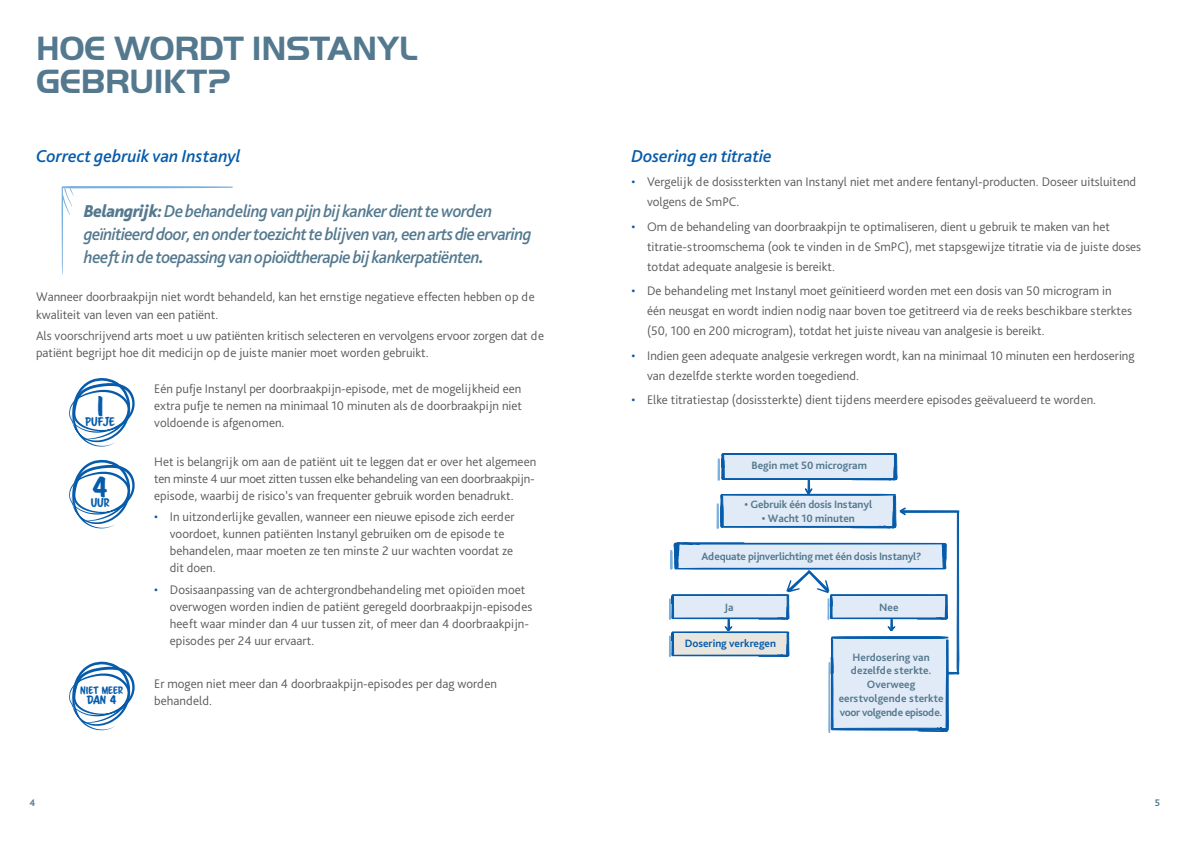
<style>
.page{position:relative;width:1191px;height:842px;background:#fff}
.page>*{position:absolute;margin:0;border:0;box-sizing:border-box;transform-origin:0 0}
.t1{font:700 35px/33px "Handel Got D";letter-spacing:-.01em;color:#54798f}
.t2{font:25.1px "Scriptorama Markdown JF";color:#065baa}
.t3{font:italic 500 18px/23px "Bliss Pro";letter-spacing:-.03em;color:#54798f;scale:.96 1}
.t4{font:italic 500 18px "Bliss Pro";color:#065baa}
.t5{font:300 13px/17px "Bliss Pro";color:#58595b}
.t6{font:700 11.1px/13.8px "Bliss Pro";color:#54798f;text-align:center}
.t7{font:700 11.1px "Bliss Pro";letter-spacing:-.02em;color:#54798f}
.t8{font:700 11.1px "Bliss Pro";color:#065baa}
.t9{font:11px "Scriptorama Markdown JF";color:#065baa}
.t10{font:10.7px "Scriptorama Markdown JF";color:#065baa}
.t11{font:700 10px "Bliss Pro";color:#54798f}
.t12{font:9.5px "Scriptorama Markdown JF";color:#065baa}
.s1{font-weight:800}
.s2{color:#065baa}
</style>
<div class="page">
<svg style="left:61px;top:186px;width:172px;height:89px"></svg>
<svg style="left:668px;top:453px;width:291px;height:280px"></svg>
<svg style="left:69px;top:460px;width:66px;height:68px"></svg>
<svg style="left:69px;top:661px;width:66px;height:69px"></svg>
<svg style="left:69px;top:378px;width:66px;height:69px"></svg>
<h1 class="t1" style="left:36px;top:32px;width:383px">HOE WORDT INSTANYL<br>GEBRUIKT?</h1>
<h3 class="t4" style="left:36px;top:145px;width:206px">Correct gebruik van Instanyl</h3>
<h3 class="t3" style="left:84px;top:199px;width:468px"><span class="s1">Belangrijk:</span> De behandeling van pijn bij kanker dient te worden geïnitieerd door, en onder toezicht te blijven van, een arts die ervaring heeft in de toepassing van opioïdtherapie bij kankerpatiënten<span class="s1">.</span></h3>
<p class="t5" style="left:36px;top:288px;width:500px">Wanneer doorbraakpijn niet wordt behandeld, kan het ernstige negatieve effecten hebben op de kwaliteit van leven van een patiënt.</p>
<p class="t5" style="left:36px;top:327px;width:509px">Als voorschrijvend arts moet u uw patiënten kritisch selecteren en vervolgens ervoor zorgen dat de patiënt begrijpt hoe dit medicijn op de juiste manier moet worden gebruikt.</p>
<p class="t5" style="left:154px;top:380px;width:369px;text-align:justify">Eén pufje Instanyl per doorbraakpijn-episode, met de mogelijkheid een extra pufje te nemen na minimaal 10 minuten als de doorbraakpijn niet voldoende is afgenomen.</p>
<p class="t5" style="left:154px;top:453px;width:383px;text-align:justify">Het is belangrijk om aan de patiënt uit te leggen dat er over het algemeen ten minste 4 uur moet zitten tussen elke behandeling van een doorbraakpijn&shy;episode, waarbij de risico’s van frequenter gebruik worden benadrukt.</p>
<p class="t5" style="left:170px;top:508px;width:346px;text-indent:-16px"><span class="s2">•</span> In uitzonderlijke gevallen, wanneer een nieuwe episode zich eerder voordoet, kunnen patiënten Instanyl gebruiken om de episode te behandelen, maar moeten ze ten minste 2 uur wachten voordat ze dit doen.</p>
<p class="t5" style="left:170px;top:581px;width:364px;text-indent:-16px"><span class="s2">•</span> Dosisaanpassing van de achtergrondbehandeling met opioïden moet overwogen worden indien de patiënt geregeld doorbraakpijn-episodes heeft waar minder dan 4 uur tussen zit, of meer dan 4 doorbraakpijn&shy;episodes per 24 uur ervaart.</p>
<p class="t5" style="left:154px;top:675px;width:344px">Er mogen niet meer dan 4 doorbraakpijn-episodes per dag worden behandeld.</p>
<h2 class="t2" style="left:96px;top:389px;width:11px">1</h2>
<p class="t9" style="left:85px;top:414px;width:31px">PUFJE</p>
<h2 class="t2" style="left:92px;top:470px;width:17px">4</h2>
<p class="t9" style="left:91px;top:495px;width:21px">UUR</p>
<p class="t12" style="left:80px;top:684px;width:45px">NIET MEER</p>
<p class="t10" style="left:87px;top:693px;width:31px">DAN 4</p>
<h3 class="t4" style="left:631px;top:145px;width:142px">Dosering en titratie</h3>
<p class="t5" style="left:647px;top:172px;width:490px;line-height:20px;text-indent:-16px"><span class="s2">•</span> Vergelijk de dosissterkten van Instanyl niet met andere fentanyl-producten. Doseer uitsluitend volgens de SmPC.</p>
<p class="t5" style="left:647px;top:216px;width:495px;line-height:20px;text-indent:-16px"><span class="s2">•</span> Om de behandeling van doorbraakpijn te optimaliseren, dient u gebruik te maken van het titratie-stroomschema (ook te vinden in de SmPC), met stapsgewijze titratie via de juiste doses totdat adequate analgesie is bereikt.</p>
<p class="t5" style="left:647px;top:281px;width:486px;line-height:20px;text-indent:-16px"><span class="s2">•</span> De behandeling met Instanyl moet geïnitieerd worden met een dosis van 50 microgram in één neusgat en wordt indien nodig naar boven toe getitreerd via de reeks beschikbare sterktes (50, 100 en 200 microgram), totdat het juiste niveau van analgesie is bereikt.</p>
<p class="t5" style="left:647px;top:345px;width:489px;line-height:20px;text-indent:-16px"><span class="s2">•</span> Indien geen adequate analgesie verkregen wordt, kan na minimaal 10 minuten een herdosering van dezelfde sterkte worden toegediend.</p>
<p class="t5" style="left:631px;top:391px;width:466px"><span class="s2">•</span> Elke titratiestap (dosissterkte) dient tijdens meerdere episodes geëvalueerd te worden.</p>
<p class="t6" style="left:751px;top:459px;width:117px">Begin met 50 microgram</p>
<p class="t6" style="left:744px;top:497px;width:129px">• Gebruik één dosis Instanyl</p>
<p class="t6" style="left:762px;top:511px;width:95px">• Wacht 10 minuten</p>
<p class="t7" style="left:701px;top:549px;width:222px">Adequate pijnverlichting met één dosis Instanyl?</p>
<p class="t6" style="left:724px;top:600px;width:11px">Ja</p>
<p class="t8" style="left:684px;top:636px;width:93px">Dosering verkregen</p>
<p class="t6" style="left:879px;top:600px;width:21px">Nee</p>
<p class="t6" style="left:838px;top:650px;width:106px">Herdosering van dezelfde sterkte.<br>Overweeg eerstvolgende sterkte voor volgende episode.</p>
<p class="t11" style="left:29px;top:796px;width:7px">4</p>
<p class="t11" style="left:1154px;top:796px;width:7px">5</p>
</div>
